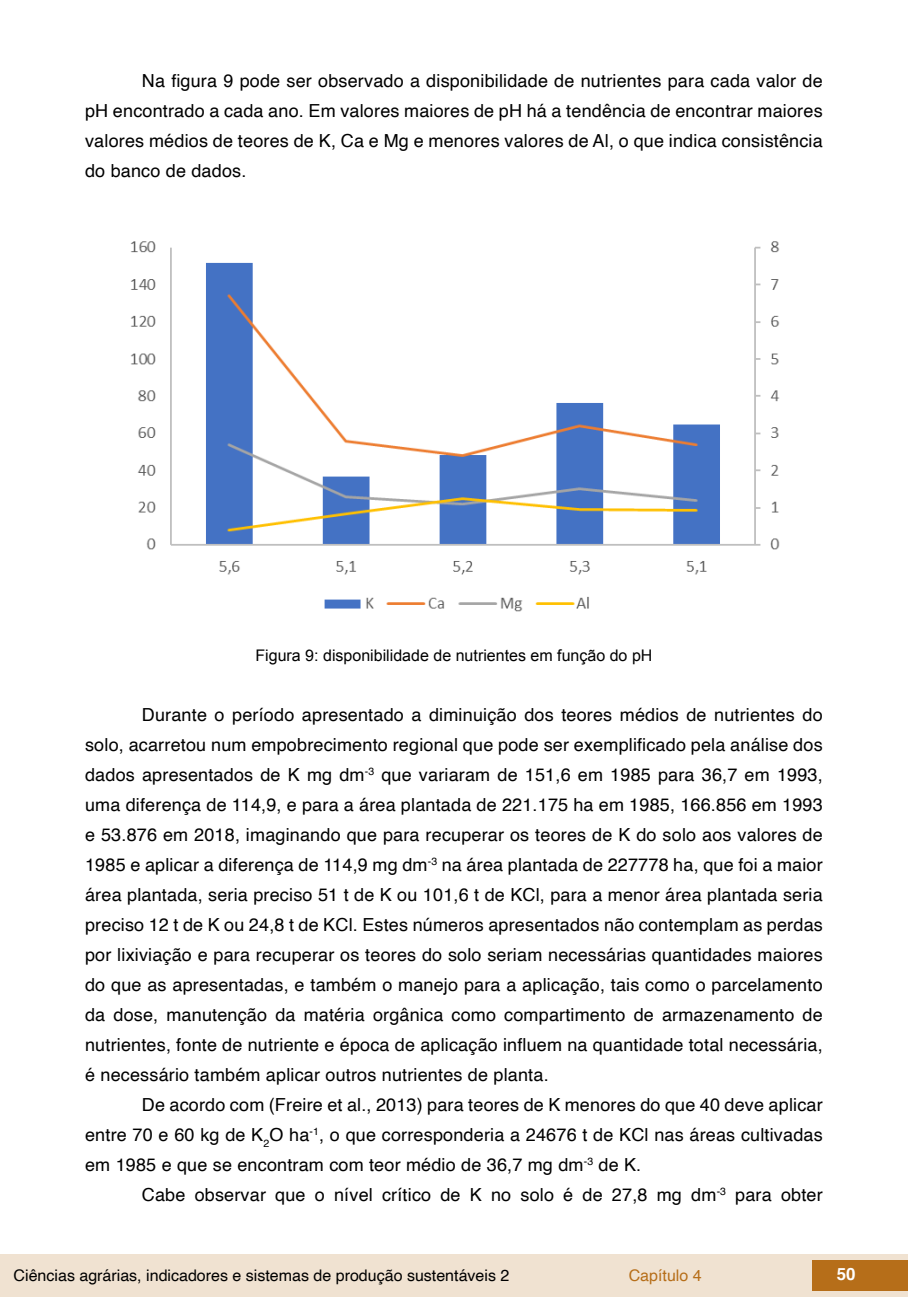
<style>
.page{position:relative;width:908px;height:1304px;background:#fff}
.page>*{position:absolute;margin:0;border:0;box-sizing:border-box;transform-origin:0 0}
.t1{font:18px/30px "Helvetica";letter-spacing:.01em;color:#000;text-align:justify}
.t2{font:700 16.8px "Helvetica";color:#fff}
.t3{font:16px "Helvetica";color:#000}
.t4{font:16px "Arial";color:#000}
.t5{font:16px "Helvetica";color:#b66e19}
</style>
<div class="page">
<div style="left:0;top:1254px;width:906px;height:43px;background:#f0e2d1"></div>
<div style="left:812px;top:1261px;width:95px;height:30px;background:#b66e19"></div>
<img style="left:130px;top:241px;width:650px;height:371px">
<p class="t1" style="left:85px;top:66px;width:738px;text-indent:57px">Na figura 9 pode ser observado a disponibilidade de nutrientes para cada valor de pH encontrado a cada ano. Em valores maiores de pH há a tendência de encontrar maiores valores médios de teores de K, Ca e Mg e menores valores de Al, o que indica consistência do banco de dados.</p>
<p class="t4" style="left:255px;top:645px;width:398px">Figura 9: disponibilidade de nutrientes em função do pH</p>
<p class="t1" style="left:85px;top:701px;width:739px;text-indent:57px">Durante o período apresentado a diminuição dos teores médios de nutrientes do solo, acarretou num empobrecimento regional que pode ser exemplificado pela análise dos dados apresentados de K mg dm<sup>-3</sup> que variaram de 151,6 em 1985 para 36,7 em 1993, uma diferença de 114,9, e para a área plantada de 221.175 ha em 1985, 166.856 em 1993 e 53.876 em 2018, imaginando que para recuperar os teores de K do solo aos valores de 1985 e aplicar a diferença de 114,9 mg dm<sup>-3</sup> na área plantada de 227778 ha, que foi a maior área plantada, seria preciso 51 t de K ou 101,6 t de KCl, para a menor área plantada seria preciso 12 t de K ou 24,8 t de KCl. Estes números apresentados não contemplam as perdas por lixiviação e para recuperar os teores do solo seriam necessárias quantidades maiores do que as apresentadas, e também o manejo para a aplicação, tais como o parcelamento da dose, manutenção da matéria orgânica como compartimento de armazenamento de nutrientes, fonte de nutriente e época de aplicação influem na quantidade total necessária, é necessário também aplicar outros nutrientes de planta.</p>
<p class="t1" style="left:85px;top:1091px;width:738px;text-indent:57px">De acordo com (Freire et al., 2013) para teores de K menores do que 40 deve aplicar entre 70 e 60 kg de K<sub>2</sub>O ha<sup>-1</sup>, o que corresponderia a 24676 t de KCl nas áreas cultivadas em 1985 e que se encontram com teor médio de 36,7 mg dm<sup>-3</sup> de K.</p>
<p class="t1" style="left:142px;top:1181px;width:682px">Cabe observar que o nível crítico de K no solo é de 27,8 mg dm<sup>-3</sup> para obter</p>
<p class="t3" style="left:14px;top:1263px;width:497px">Ciências agrárias, indicadores e sistemas de produção sustentáveis 2</p>
<p class="t5" style="left:628px;top:1263px;width:74px">Capítulo 4</p>
<p class="t2" style="left:836px;top:1261px;width:20px">50</p>
</div>
